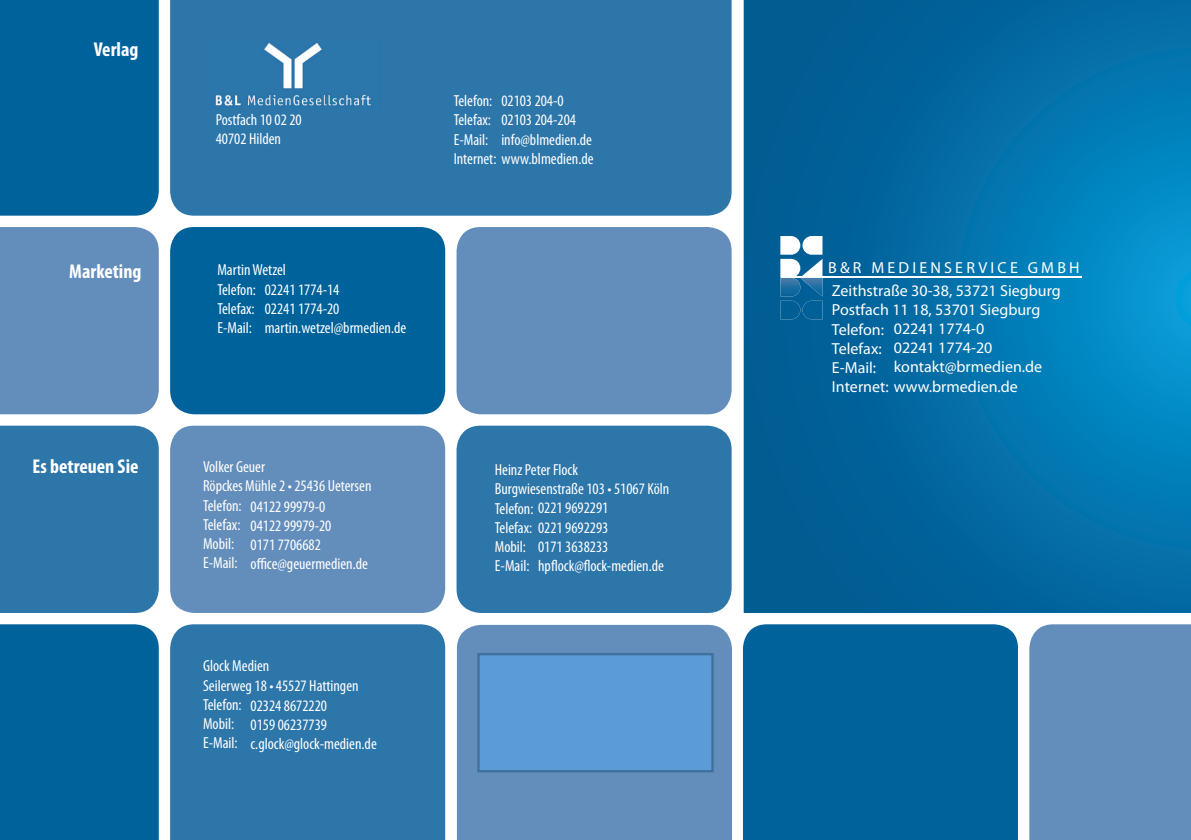
<style>
.page{position:relative;width:1191px;height:840px;background:#fff}
.page>*{position:absolute;margin:0;border:0;box-sizing:border-box;transform-origin:0 0}
.t1{font:700 condensed 20px "Myriad Pro";color:#fff}
.t2{font:condensed 16px/19.2px "Myriad Pro";color:#fff}
.t3{font:16px/19px "Myriad Pro";color:#fff}
.t4{font:16px "Myriad";letter-spacing:.2em;color:#fff}
</style>
<div class="page">
<svg style="left:743px;top:0;width:448px;height:612px;background:#026ea6"></svg>
<div style="left:1029px;top:624px;width:162px;height:215px;background:#638ebc"></div>
<div style="left:0;top:624px;width:159px;height:215px;background:#00629b"></div>
<div style="left:743px;top:624px;width:275px;height:215px;background:#00629b"></div>
<div style="left:0;top:0;width:159px;height:215px;background:#00629b"></div>
<div style="left:0;top:425px;width:159px;height:187px;background:#2d76aa"></div>
<div style="left:0;top:227px;width:159px;height:187px;background:#638ebc"></div>
<div style="left:170px;top:425px;width:275px;height:187px;background:#638ebc;border-radius:24px"></div>
<div style="left:170px;top:624px;width:275px;height:215px;background:#2d76aa"></div>
<div style="left:170px;top:0;width:561px;height:215px;background:#2d76aa"></div>
<div style="left:170px;top:227px;width:275px;height:187px;background:#00629b;border-radius:24px"></div>
<div style="left:456px;top:425px;width:275px;height:187px;background:#2d76aa;border-radius:24px"></div>
<div style="left:457px;top:624px;width:275px;height:215px;background:#638ebc"></div>
<img style="left:209px;top:39px;width:172px;height:70px">
<div style="left:456px;top:227px;width:275px;height:187px;background:#638ebc;border-radius:24px"></div>
<hr style="left:781px;top:276px;width:300px;height:1px;background:#fff">
<img style="left:780px;top:278px;width:42px;height:41px">
<svg style="left:780px;top:236px;width:42px;height:41px"></svg>
<div style="left:477px;top:652px;width:236px;height:120px;background:#5c9cd6;border:2px solid #40709c"></div>
<p class="t1" style="left:94px;top:37px;width:46px">Verlag</p>
<p class="t1" style="left:69px;top:259px;width:74px">Marketing</p>
<p class="t1" style="left:33px;top:453px;width:107px">Es betreuen Sie</p>
<p class="t2" style="left:216px;top:110px;width:88px">Postfach 10 02 20<br>40702 Hilden</p>
<p class="t2" style="left:217px;top:260px;width:70px">Martin Wetzel<br>Telefon:<br>Telefax:<br>E-Mail:</p>
<p class="t2" style="left:265px;top:279px;width:143px">02241 1774-14<br>02241 1774-20 martin.wetzel@brmedien.de</p>
<p class="t2" style="left:454px;top:91px;width:40px;text-align:justify">Telefon:<br>Telefax:<br>E-Mail:</p>
<p class="t2" style="left:501px;top:91px;width:64px">02103 204-0</p>
<p class="t2" style="left:501px;top:110px;width:76px">02103 204-204</p>
<p class="t2" style="left:501px;top:129px;width:92px">info@blmedien.de</p>
<p class="t2" style="left:454px;top:149px;width:141px">Internet: www.blmedien.de</p>
<p class="t2" style="left:203px;top:457px;width:170px">Volker Geuer<br>Röpckes Mühle 2 • 25436 Uetersen<br>Telefon:<br>Telefax:<br>Mobil:<br>E-Mail:</p>
<p class="t2" style="left:250px;top:496px;width:119px">04122 99979-0<br>04122 99979-20<br>0171 7706682 office@geuermedien.de</p>
<p class="t2" style="left:203px;top:656px;width:157px">Glock Medien<br>Seilerweg 18 • 45527 Hattingen<br>Telefon:<br>Mobil:<br>E-Mail:</p>
<p class="t2" style="left:250px;top:695px;width:128px">02324 8672220<br>0159 06237739 c.glock@glock-medien.de</p>
<p class="t2" style="left:495px;top:459px;width:176px">Heinz Peter Flock<br>Burgwiesenstraße 103 • 51067 Köln<br>Telefon: 0221 9692291<br>Telefax: 0221 9692293<br>Mobil:<br>E-Mail:</p>
<p class="t2" style="left:538px;top:536px;width:127px">0171 3638233 hpflock@flock-medien.de</p>
<p class="t4" style="left:828px;top:259px;width:253px">B&amp;R MEDIENSERVICE GMBH</p>
<p class="t3" style="left:832px;top:281px;width:230px">Zeithstraße 30-38, 53721 Siegburg<br>Postfach 11 18, 53701 Siegburg<br>Telefon:<br>Telefax:<br>E-Mail:<br>Internet: www.brmedien.de</p>
<p class="t3" style="left:893px;top:318px;width:150px">02241 1774-0<br>02241 1774-20 kontakt@brmedien.de</p>
</div>
